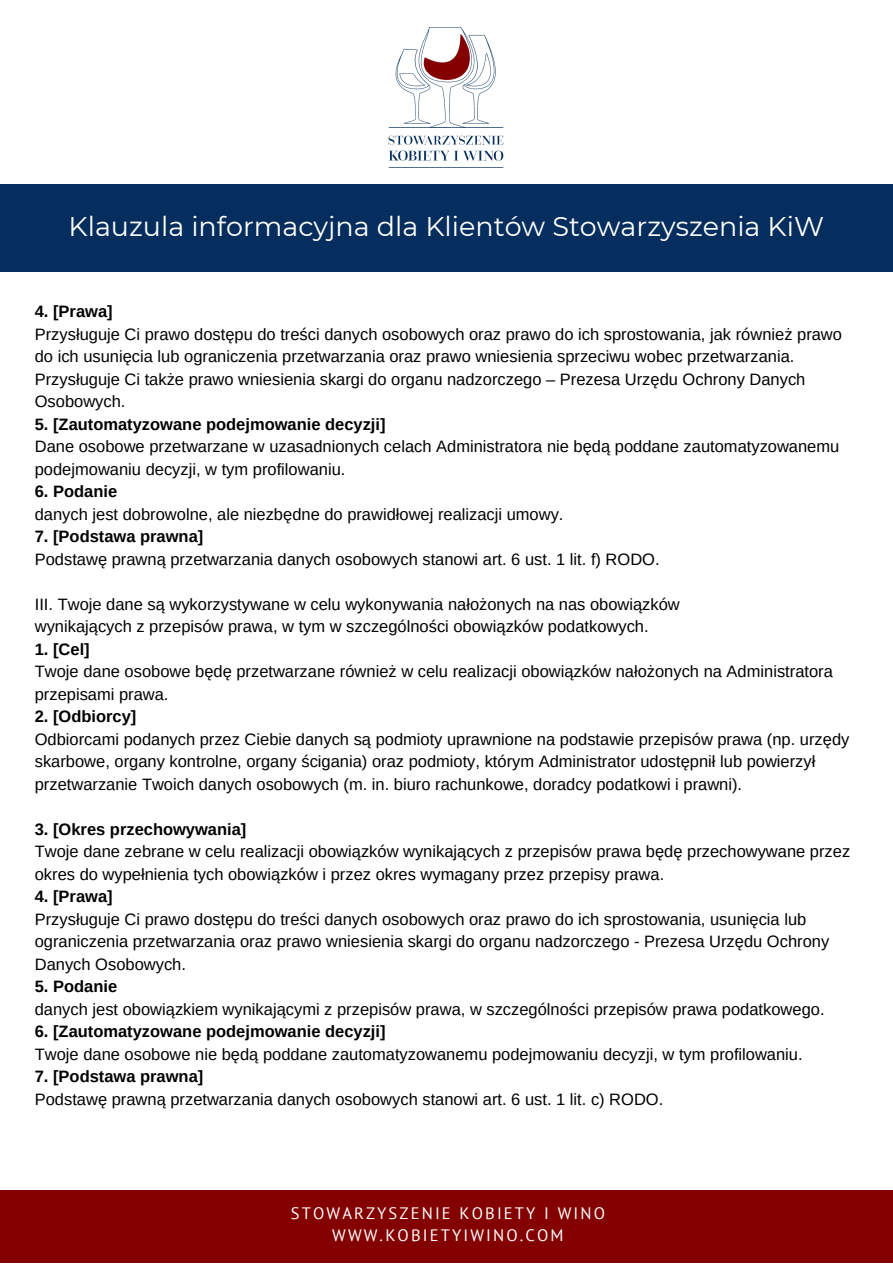
<style>
.page{position:relative;width:893px;height:1264px;background:#fff}
.page>*{position:absolute;margin:0;border:0;box-sizing:border-box;transform-origin:0 0}
.t1{font:27px "Montserrat";color:#fff}
.t2{font:16.5px/22.5px "Arimo";color:#000}
.t3{font:700 16.5px "Arimo";color:#000}
.t4{font:16.5px/22.5px "PT Sans";letter-spacing:.13em;color:#fff;text-align:center}
</style>
<div class="page">
<div style="left:0;top:184px;width:892px;height:88px;background:#052d5d"></div>
<div style="left:0;top:1190px;width:892px;height:72px;background:#840000"></div>
<img style="left:388px;top:27px;width:116px;height:141px">
<h1 class="t1" style="left:69px;top:210px;width:757px">Klauzula informacyjna dla Klientów Stowarzyszenia KiW</h1>
<p class="t3" style="left:35px;top:302px;width:79px">4. [Prawa]</p>
<p class="t2" style="left:35px;top:323px;width:808px">Przysługuje Ci prawo dostępu do treści danych osobowych oraz prawo do ich sprostowania, jak również prawo do ich usunięcia lub ograniczenia przetwarzania oraz prawo wniesienia sprzeciwu wobec przetwarzania.<br>Przysługuje Ci także prawo wniesienia skargi do organu nadzorczego – Prezesa Urzędu Ochrony Danych Osobowych.</p>
<p class="t3" style="left:35px;top:415px;width:352px">5. [Zautomatyzowane podejmowanie decyzji]</p>
<p class="t2" style="left:35px;top:435px;width:806px">Dane osobowe przetwarzane w uzasadnionych celach Administratora nie będą poddane zautomatyzowanemu podejmowaniu decyzji, w tym profilowaniu.</p>
<p class="t3" style="left:35px;top:482px;width:84px">6. Podanie</p>
<p class="t2" style="left:35px;top:503px;width:530px">danych jest dobrowolne, ale niezbędne do prawidłowej realizacji umowy.</p>
<p class="t3" style="left:35px;top:527px;width:170px">7. [Podstawa prawna]</p>
<p class="t2" style="left:35px;top:548px;width:626px">Podstawę prawną przetwarzania danych osobowych stanowi art. 6 ust. 1 lit. f) RODO.</p>
<p class="t2" style="left:35px;top:592px;width:646px">III. Twoje dane są wykorzystywane w celu wykonywania nałożonych na nas obowiązków wynikających z przepisów prawa, w tym w szczególności obowiązków podatkowych.</p>
<p class="t3" style="left:35px;top:639px;width:56px">1. [Cel]</p>
<p class="t2" style="left:35px;top:660px;width:799px">Twoje dane osobowe będę przetwarzane również w celu realizacji obowiązków nałożonych na Administratora przepisami prawa.</p>
<p class="t3" style="left:35px;top:707px;width:103px">2. [Odbiorcy]</p>
<p class="t2" style="left:35px;top:727px;width:816px">Odbiorcami podanych przez Ciebie danych są podmioty uprawnione na podstawie przepisów prawa (np. urzędy skarbowe, organy kontrolne, organy ścigania) oraz podmioty, którym Administrator udostępnił lub powierzył przetwarzanie Twoich danych osobowych (m. in. biuro rachunkowe, doradcy podatkowi i prawni).</p>
<p class="t3" style="left:35px;top:819px;width:213px">3. [Okres przechowywania]</p>
<p class="t2" style="left:35px;top:840px;width:816px">Twoje dane zebrane w celu realizacji obowiązków wynikających z przepisów prawa będę przechowywane przez okres do wypełnienia tych obowiązków i przez okres wymagany przez przepisy prawa.</p>
<p class="t3" style="left:35px;top:887px;width:79px">4. [Prawa]</p>
<p class="t2" style="left:35px;top:907px;width:795px">Przysługuje Ci prawo dostępu do treści danych osobowych oraz prawo do ich sprostowania, usunięcia lub ograniczenia przetwarzania oraz prawo wniesienia skargi do organu nadzorczego - Prezesa Urzędu Ochrony<br>Danych Osobowych.</p>
<p class="t3" style="left:35px;top:977px;width:84px">5. Podanie</p>
<p class="t2" style="left:35px;top:997px;width:791px">danych jest obowiązkiem wynikającymi z przepisów prawa, w szczególności przepisów prawa podatkowego.</p>
<p class="t3" style="left:35px;top:1022px;width:352px">6. [Zautomatyzowane podejmowanie decyzji]</p>
<p class="t2" style="left:35px;top:1042px;width:769px">Twoje dane osobowe nie będą poddane zautomatyzowanemu podejmowaniu decyzji, w tym profilowaniu.</p>
<p class="t3" style="left:35px;top:1067px;width:170px">7. [Podstawa prawna]</p>
<p class="t2" style="left:35px;top:1087px;width:630px">Podstawę prawną przetwarzania danych osobowych stanowi art. 6 ust. 1 lit. c) RODO.</p>
<p class="t4" style="left:291px;top:1201px;width:316px">STOWARZYSZENIE KOBIETY I WINO<br>WWW.KOBIETYIWINO.COM</p>
</div>
